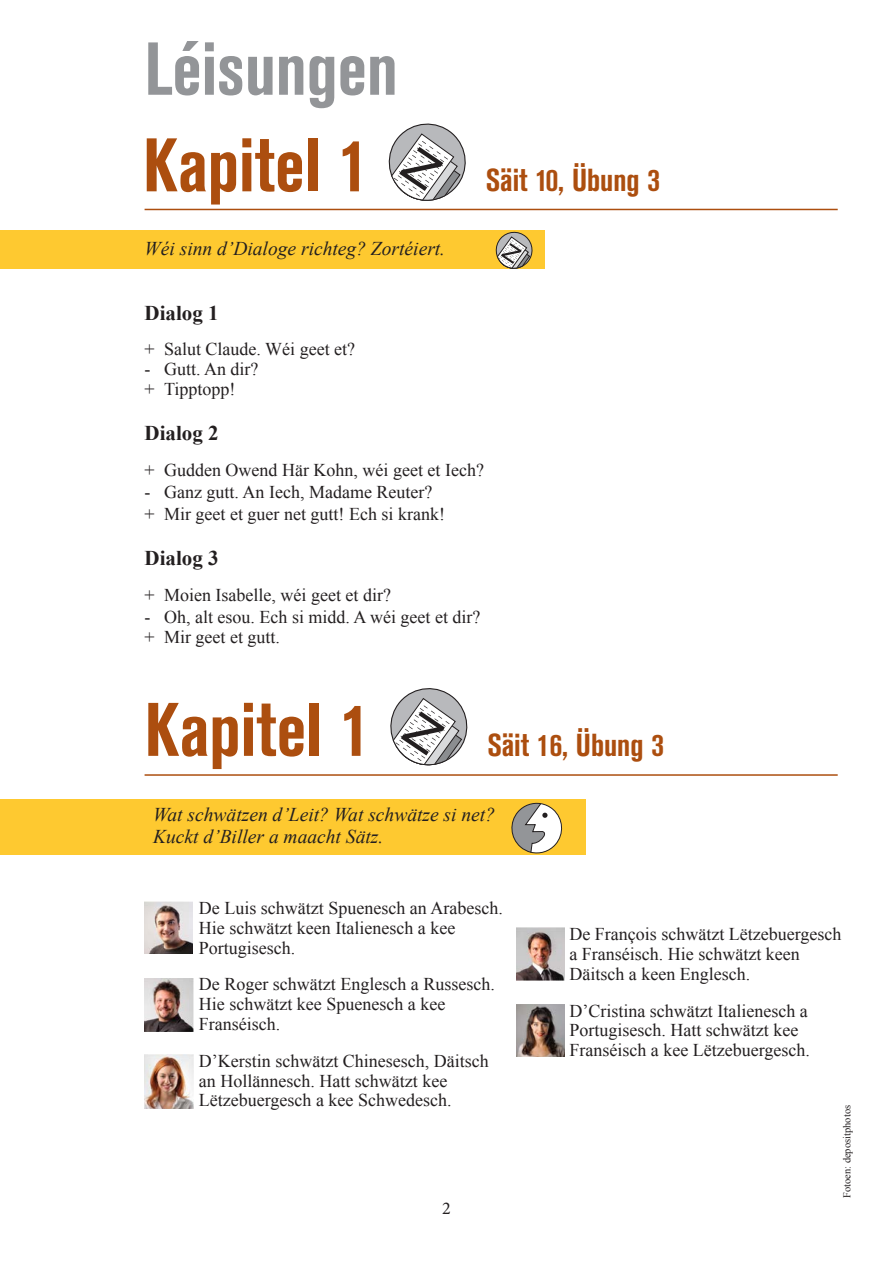
<style>
.page{position:relative;width:893px;height:1263px;background:#fff}
.page>*{position:absolute;margin:0;border:0;box-sizing:border-box;transform-origin:0 0}
.t1{font:700 condensed 75px "Akzidenz Grotesk BE";color:#ac4e0f}
.t2{font:700 condensed 74.1px "Akzidenz Grotesk BE";color:#939598}
.t3{font:700 condensed 31.5px "Akzidenz Grotesk BE";color:#ac4e0f}
.t4{font:700 21px "Times New Roman";color:#231f20}
.t5{font:italic 19.5px/21.5px "Times New Roman";color:#231f20}
.t6{font:18px/19.8px "Times New Roman";color:#231f20}
.t7{font:18px "Minion Pro";color:#231f20}
.t8{font:10.5px "Times New Roman";color:#231f20}
</style>
<div class="page">
<div style="left:0;top:231px;width:544px;height:38px;background:#fec930"></div>
<svg style="left:388px;top:123px;width:78px;height:78px"></svg>
<svg style="left:495px;top:232px;width:38px;height:37px"></svg>
<hr style="left:145px;top:209px;width:693px;height:1px;background:#ac4e0f">
<img style="left:144px;top:1055px;width:49px;height:53px">
<img style="left:144px;top:978px;width:49px;height:53px">
<svg style="left:390px;top:688px;width:78px;height:78px"></svg>
<hr style="left:145px;top:774px;width:693px;height:2px;background:#ac4e0f">
<div style="left:0;top:799px;width:585px;height:56px;background:#fec930"></div>
<svg style="left:511px;top:802px;width:52px;height:52px"></svg>
<img style="left:144px;top:901px;width:48px;height:53px">
<img style="left:517px;top:1004px;width:48px;height:53px">
<img style="left:517px;top:928px;width:48px;height:52px">
<h2 class="t2" style="left:145px;top:27px;width:255px">Léisungen</h2>
<h1 class="t1" style="left:143px;top:122px;width:227px">Kapitel 1</h1>
<p class="t5" style="left:145px;top:237px;width:302px">Wéi sinn d’Dialoge richteg? Zortéiert.</p>
<h3 class="t3" style="left:486px;top:162px;width:176px">Säit 10, Übung 3</h3>
<p class="t4" style="left:145px;top:299px;width:76px">Dialog 1</p>
<p class="t6" style="left:145px;top:339px;width:212px">+ Salut Claude. Wéi geet et?</p>
<p class="t6" style="left:145px;top:359px;width:115px">- Gutt. An dir? + Tipptopp!</p>
<p class="t4" style="left:145px;top:418px;width:76px">Dialog 2</p>
<p class="t6" style="left:145px;top:460px;width:341px">+ Gudden Owend Här Kohn, wéi geet et Iech?</p>
<p class="t6" style="left:145px;top:481px;width:302px;line-height:21.6px">- Ganz gutt. An Iech, Madame Reuter? + Mir geet et guer net gutt! Ech si krank!</p>
<p class="t4" style="left:145px;top:543px;width:76px">Dialog 3</p>
<p class="t6" style="left:145px;top:585px;width:248px">+ Moien Isabelle, wéi geet et dir?</p>
<p class="t6" style="left:145px;top:607px;width:337px">- Oh, alt esou. Ech si midd. A wéi geet et dir? + Mir geet et gutt.</p>
<h1 class="t1" style="left:145px;top:687px;width:227px">Kapitel 1</h1>
<h3 class="t3" style="left:487px;top:727px;width:178px">Säit 16, Übung 3</h3>
<p class="t5" style="left:153px;top:803px;width:343px">Wat schwätzen d’Leit? Wat schwätze si net?<br>Kuckt d’Biller a maacht Sätz.</p>
<p class="t6" style="left:199px;top:898px;width:305px">De Luis schwätzt Spuenesch an Arabesch.<br>Hie schwätzt keen Italienesch a kee<br>Portugisesch.</p>
<p class="t6" style="left:199px;top:974px;width:297px">De Roger schwätzt Englesch a Russesch.<br>Hie schwätzt kee Spuenesch a kee<br>Franséisch.</p>
<p class="t6" style="left:199px;top:1051px;width:291px">D’Kerstin schwätzt Chinesesch, Däitsch an Hollännesch. Hatt schwätzt kee<br>Lëtzebuergesch a kee Schwedesch.</p>
<p class="t7" style="left:442px;top:1196px;width:10px">2</p>
<p class="t6" style="left:569px;top:924px;width:274px">De François schwätzt Lëtzebuergesch a Franséisch. Hie schwätzt keen<br>Däitsch a keen Englesch.</p>
<p class="t6" style="left:569px;top:1000px;width:242px">D’Cristina schwätzt Italienesch a<br>Portugisesch. Hatt schwätzt kee<br>Franséisch a kee Lëtzebuergesch.</p>
<p class="t8" style="left:840px;top:1198px;width:95px;rotate:-90deg">Fotoen: depositphotos</p>
</div>
